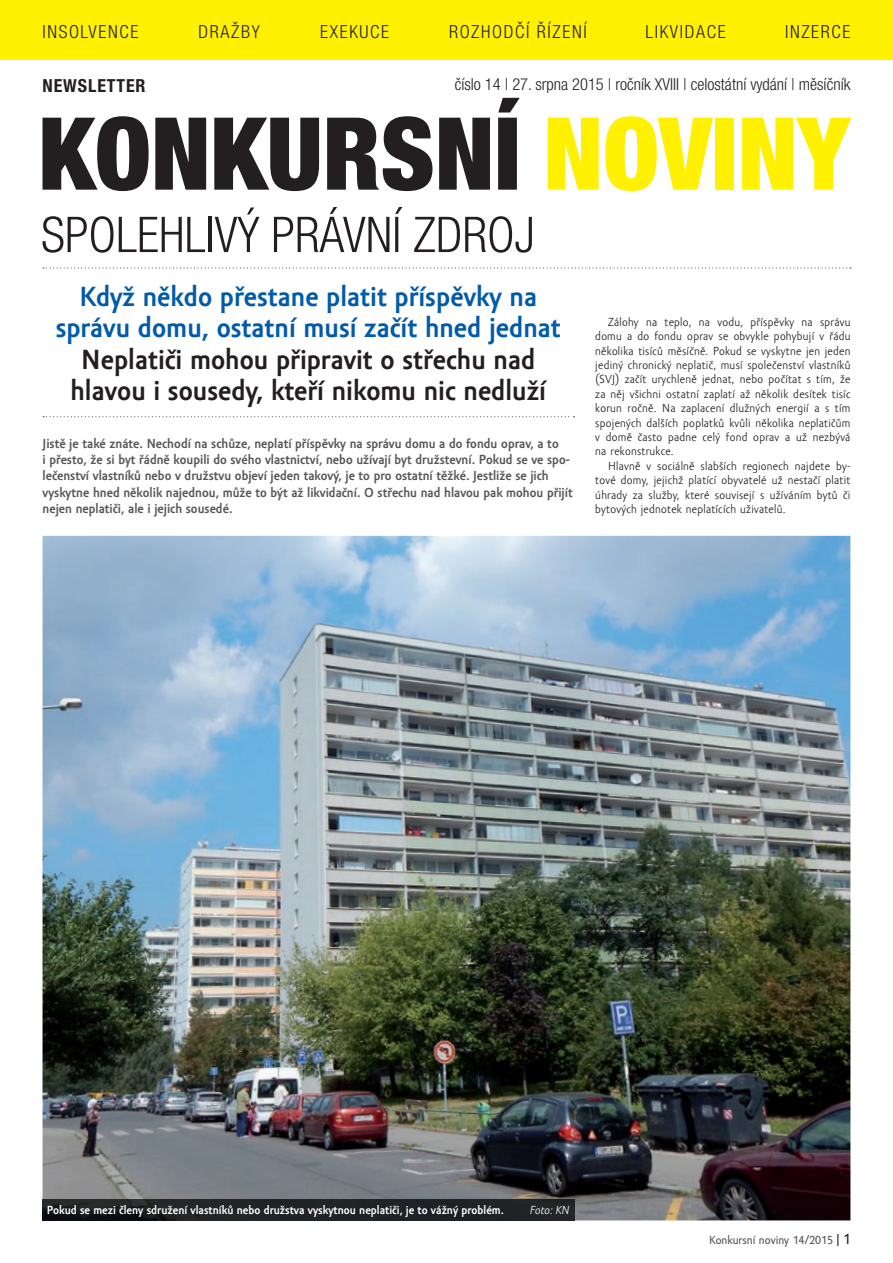
<style>
.page{position:relative;width:893px;height:1263px;background:#fff}
.page>*{position:absolute;margin:0;border:0;box-sizing:border-box;transform-origin:0 0}
.t1{font:700 28.5px/31.3px "Amor Sans Pro";color:#015aaa;text-align:center}
.t2{font:700 28.5px/31.3px "Amor Sans Pro";color:#231f20;text-align:center}
.t3{font:300 condensed 18px "Helvetica Neue LT Pro";letter-spacing:.09em;color:#231f20}
.t4{font:700 condensed 18px "Helvetica Neue LT Pro";letter-spacing:.05em;color:#231f20}
.t5{font:300 condensed 16.5px "Helvetica Neue LT Pro";color:#231f20}
.t6{font:700 13.5px/16.2px "Amor Sans Pro";color:#57585a}
.t7{font:12px/14.4px "Amor Sans Pro";letter-spacing:.02em;color:#231f20;text-align:justify}
.t8{font:700 12px "Amor Sans Pro";color:#fff}
.t9{font:12px "Amor Sans Text Pro";color:#57585a}
.t10{font:italic 12px "Amor Sans Pro";color:#fff}
.s1{color:#231f20}
.s2{font-size:15px;color:#231f20}
</style>
<div class="page">
<svg style="left:43px;top:267px;width:808px;height:1px"></svg>
<svg style="left:43px;top:416px;width:531px;height:1px"></svg>
<div style="left:0;top:0;width:893px;height:60px;background:#fff101"></div>
<svg style="left:43px;top:216px;width:70px;height:37px"></svg>
<svg style="left:119px;top:217px;width:86px;height:35px"></svg>
<hr style="left:208px;top:217px;width:4px;height:35px;background:#231f20">
<svg style="left:215px;top:207px;width:44px;height:45px"></svg>
<svg style="left:274px;top:207px;width:115px;height:45px"></svg>
<svg style="left:395px;top:207px;width:7px;height:45px"></svg>
<svg style="left:414px;top:216px;width:118px;height:37px"></svg>
<svg style="left:43px;top:116px;width:106px;height:75px"></svg>
<svg style="left:155px;top:118px;width:51px;height:72px;background:#464344"></svg>
<svg style="left:214px;top:118px;width:105px;height:73px"></svg>
<svg style="left:327px;top:116px;width:105px;height:75px"></svg>
<svg style="left:439px;top:118px;width:51px;height:72px;background:#464243"></svg>
<svg style="left:498px;top:98px;width:22px;height:92px"></svg>
<svg style="left:548px;top:118px;width:51px;height:72px;background:#fff32a"></svg>
<svg style="left:605px;top:116px;width:108px;height:75px"></svg>
<div style="left:715px;top:118px;width:19px;height:72px;background:#fff101"></div>
<svg style="left:742px;top:118px;width:109px;height:72px"></svg>
<img style="left:43px;top:536px;width:807px;height:684px">
<img style="left:43px;top:1199px;width:531px;height:21px">
<h2 class="t3" style="left:43px;top:22px;width:97px">INSOLVENCE</h2>
<h2 class="t3" style="left:199px;top:22px;width:63px">DRAŽBY</h2>
<h2 class="t3" style="left:320px;top:22px;width:70px">EXEKUCE</h2>
<h2 class="t3" style="left:449px;top:22px;width:139px">ROZHODČÍ ŘÍZENÍ</h2>
<h2 class="t3" style="left:645px;top:22px;width:82px">LIKVIDACE</h2>
<h2 class="t3" style="left:785px;top:22px;width:67px">INZERCE</h2>
<h2 class="t4" style="left:43px;top:74px;width:105px">NEWSLETTER</h2>
<h3 class="t5" style="left:455px;top:75px;width:397px">číslo 14 | 27. srpna 2015 | ročník XVIII | celostátní vydání | měsíčník</h3>
<h1 class="t1" style="left:56px;top:281px;width:507px">Když někdo přestane platit příspěvky na správu domu, ostatní musí začít hned jednat</h1>
<h1 class="t2" style="left:70px;top:344px;width:477px">Neplatiči mohou připravit o střechu nad hlavou i sousedy, kteří nikomu nic nedluží</h1>
<p class="t6" style="left:43px;top:436px;width:532px">Jistě je také znáte. Nechodí na schůze, neplatí příspěvky na správu domu a do fondu oprav, a to<br>i přesto, že si byt řádně koupili do svého vlastnictví, nebo užívají byt družstevní. Pokud se ve spo&shy;lečenství vlastníků nebo v družstvu objeví jeden takový, je to pro ostatní těžké. Jestliže se jich vyskytne hned několik najednou, může to být až likvidační. O střechu nad hlavou pak mohou přijít nejen neplatiči, ale i jejich sousedé.</p>
<p class="t7" style="left:595px;top:315px;width:257px;text-indent:13px">Zálohy na teplo, na vodu, příspěvky na správu domu a do fondu oprav se obvykle pohybují v řádu několika tisíců měsíčně. Pokud se vyskytne jen jeden jediný chronický neplatič, musí společenství vlastníků (SVJ) začít urychleně jednat, nebo počítat s tím, že za něj všichni ostatní zaplatí až několik desítek tisíc korun ročně. Na zaplacení dlužných energií a s tím spojených dalších poplatků kvůli několika neplatičům v domě často padne celý fond oprav a už nezbývá na rekonstrukce.</p>
<p class="t7" style="left:595px;top:459px;width:257px;text-indent:13px">Hlavně v sociálně slabších regionech najdete by&shy;tové domy, jejichž platící obyvatelé už nestačí platit úhrady za služby, které souvisejí s užíváním bytů či bytových jednotek neplatících uživatelů.</p>
<p class="t8" style="left:47px;top:1203px;width:459px">Pokud se mezi členy sdružení vlastníků nebo družstva vyskytnou neplatiči, je to vážný problém.</p>
<p class="t10" style="left:530px;top:1203px;width:41px">Foto: KN</p>
<p class="t9" style="left:709px;top:1234px;width:143px">Konkursní noviny 14/2015 <span class="s1">|</span> <span class="s2">1</span></p>
</div>
